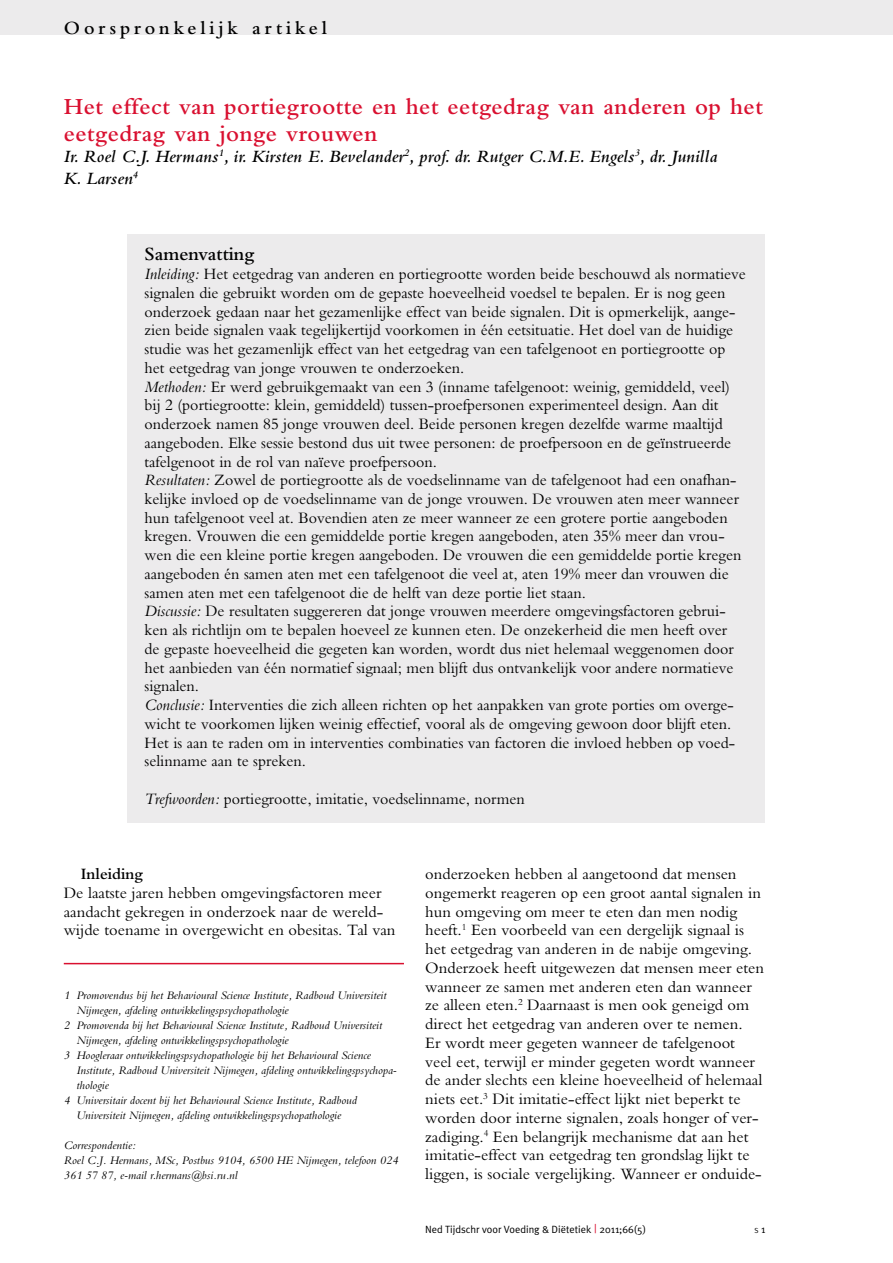
<style>
.page{position:relative;width:893px;height:1263px;background:#fff}
.page>*{position:absolute;margin:0;border:0;box-sizing:border-box;transform-origin:0 0}
.t1{font:600 24px/27px "Bembo";letter-spacing:.02em;color:#d91030}
.t2{font:600 19.5px "Bembo";letter-spacing:.2em;color:#000}
.t3{font:600 19.5px "Bembo";color:#000}
.t4{font:italic 600 18px/21.6px "Bembo";letter-spacing:.01em;color:#000}
.t5{font:16.5px/18.8px "M Bembo";color:#000}
.t6{font:600 16.5px "Bembo";color:#000}
.t7{font:italic 12px/15px "M Bembo";color:#000}
.t8{font:10.5px "Meta Plus Normal";color:#000}
.t9{font:7.35px "Meta Plus Normal";color:#000}
.s1{font-style:italic}
.s2{font-size:12px;color:#d91030}
.s3{font-size:10.5px}
</style>
<div class="page">
<div style="left:0;top:0;width:893px;height:34px;background:#ecebec"></div>
<div style="left:128px;top:234px;width:637px;height:589px;background:#ecebec"></div>
<hr style="left:64px;top:963px;width:340px;height:1px;background:#d91030">
<p class="t2" style="left:64px;top:17px;width:265px">Oorspronkelijk artikel</p>
<h1 class="t1" style="left:64px;top:93px;width:701px">Het effect van portiegrootte en het eetgedrag van anderen op het eetgedrag van jonge vrouwen</h1>
<p class="t4" style="left:64px;top:146px;width:655px">Ir. Roel C.J. Hermans<sup>1</sup>, ir. Kirsten E. Bevelander<sup>2</sup>, prof. dr. Rutger C.M.E. Engels<sup>3</sup>, dr. Junilla<br>K. Larsen<sup>4</sup></p>
<p class="t3" style="left:145px;top:243px;width:111px">Samenvatting</p>
<p class="t5" style="left:145px;top:265px;width:603px"><span class="s1">Inleiding:</span> Het eetgedrag van anderen en portiegrootte worden beide beschouwd als normatieve signalen die gebruikt worden om de gepaste hoeveelheid voedsel te bepalen. Er is nog geen onderzoek gedaan naar het gezamenlijke effect van beide signalen. Dit is opmerkelijk, aange&shy;zien beide signalen vaak tegelijkertijd voorkomen in één eetsituatie. Het doel van de huidige studie was het gezamenlijk effect van het eetgedrag van een tafelgenoot en portiegrootte op het eetgedrag van jonge vrouwen te onderzoeken.<br><span class="s1">Methoden:</span> Er werd gebruikgemaakt van een 3 (inname tafelgenoot: weinig, gemiddeld, veel) bij 2 (portiegrootte: klein, gemiddeld) tussen-proefpersonen experimenteel design. Aan dit onderzoek namen 85 jonge vrouwen deel. Beide personen kregen dezelfde warme maaltijd aangeboden. Elke sessie bestond dus uit twee personen: de proefpersoon en de geïnstrueerde tafelgenoot in de rol van naïeve proefpersoon.<br><span class="s1">Resultaten:</span> Zowel de portiegrootte als de voedselinname van de tafelgenoot had een onafhan&shy;kelijke invloed op de voedselinname van de jonge vrouwen. De vrouwen aten meer wanneer hun tafelgenoot veel at. Bovendien aten ze meer wanneer ze een grotere portie aangeboden kregen. Vrouwen die een gemiddelde portie kregen aangeboden, aten 35% meer dan vrou&shy;wen die een kleine portie kregen aangeboden. De vrouwen die een gemiddelde portie kregen aangeboden én samen aten met een tafelgenoot die veel at, aten 19% meer dan vrouwen die samen aten met een tafelgenoot die de helft van deze portie liet staan.<br><span class="s1">Discussie:</span> De resultaten suggereren dat jonge vrouwen meerdere omgevingsfactoren gebrui&shy;ken als richtlijn om te bepalen hoeveel ze kunnen eten. De onzekerheid die men heeft over de gepaste hoeveelheid die gegeten kan worden, wordt dus niet helemaal weggenomen door het aanbieden van één normatief signaal; men blijft dus ontvankelijk voor andere normatieve signalen.<br><span class="s1">Conclusie:</span> Interventies die zich alleen richten op het aanpakken van grote porties om overge&shy;wicht te voorkomen lijken weinig effectief, vooral als de omgeving gewoon door blijft eten.<br>Het is aan te raden om in interventies combinaties van factoren die invloed hebben op voed&shy;selinname aan te spreken.</p>
<p class="t5" style="left:145px;top:789px;width:382px"><span class="s1">Trefwoorden:</span> portiegrootte, imitatie, voedselinname, normen</p>
<p class="t6" style="left:81px;top:865px;width:64px">Inleiding</p>
<p class="t5" style="left:64px;top:883px;width:333px">De laatste jaren hebben omgevingsfactoren meer aandacht gekregen in onderzoek naar de wereld&shy;wijde toename in overgewicht en obesitas. Tal van</p>
<p class="t7" style="left:64px;top:987px;width:324px">1 Promovendus bij het Behavioural Science Institute, Radboud Universiteit</p>
<p class="t7" style="left:77px;top:1002px;width:214px">Nijmegen, afdeling ontwikkelingspsychopathologie</p>
<p class="t7" style="left:64px;top:1017px;width:320px">2 Promovenda bij het Behavioural Science Institute, Radboud Universiteit</p>
<p class="t7" style="left:77px;top:1032px;width:214px">Nijmegen, afdeling ontwikkelingspsychopathologie</p>
<p class="t7" style="left:64px;top:1047px;width:309px">3 Hoogleraar ontwikkelingspsychopathologie bij het Behavioural Science</p>
<p class="t7" style="left:77px;top:1062px;width:322px">Institute, Radboud Universiteit Nijmegen, afdeling ontwikkelingspsychopa-</p>
<p class="t7" style="left:77px;top:1077px;width:34px">thologie</p>
<p class="t7" style="left:64px;top:1092px;width:295px">4 Universitair docent bij het Behavioural Science Institute, Radboud</p>
<p class="t7" style="left:77px;top:1107px;width:266px">Universiteit Nijmegen, afdeling ontwikkelingspsychopathologie</p>
<p class="t7" style="left:64px;top:1137px;width:336px">Correspondentie:<br>Roel C.J. Hermans, MSc, Postbus 9104, 6500 HE Nijmegen, telefoon 024<br>361 57 87, e-mail r.hermans@bsi.ru.nl</p>
<p class="t5" style="left:425px;top:865px;width:340px">onderzoeken hebben al aangetoond dat mensen ongemerkt reageren op een groot aantal signalen in hun omgeving om meer te eten dan men nodig heeft.<sup>1</sup> Een voorbeeld van een dergelijk signaal is het eetgedrag van anderen in de nabije omgeving.<br>Onderzoek heeft uitgewezen dat mensen meer eten wanneer ze samen met anderen eten dan wanneer ze alleen eten.<sup>2</sup> Daarnaast is men ook geneigd om direct het eetgedrag van anderen over te nemen.<br>Er wordt meer gegeten wanneer de tafelgenoot veel eet, terwijl er minder gegeten wordt wanneer de ander slechts een kleine hoeveelheid of helemaal niets eet.<sup>3</sup> Dit imitatie-effect lijkt niet beperkt te worden door interne signalen, zoals honger of ver&shy;zadiging.<sup>4</sup> Een belangrijk mechanisme dat aan het imitatie-effect van eetgedrag ten grondslag lijkt te liggen, is sociale vergelijking. Wanneer er onduide-</p>
<p class="t8" style="left:425px;top:1223px;width:222px">Ned Tijdschr voor Voeding &amp; Diëtetiek <span class="s2">|</span> 2011;66(5)</p>
<p class="t9" style="left:755px;top:1226px;width:12px">s <span class="s3">1</span></p>
</div>
